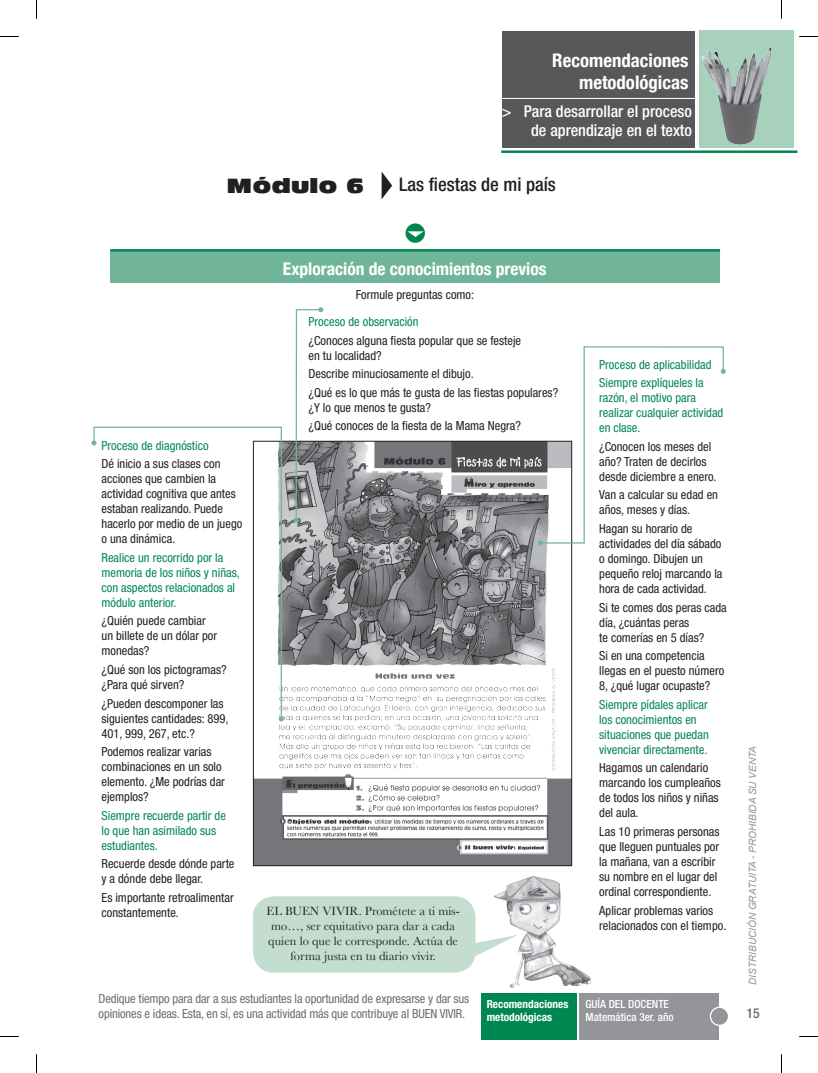
<style>
.page{position:relative;width:818px;height:1073px;background:#fff}
.page>*{position:absolute;margin:0;border:0;box-sizing:border-box;transform-origin:0 0}
.t1{font:20px "Antique Olive Std Nord";color:#231f20}
.t2{font:700 condensed 18.75px "Helvetica Neue";color:#fff}
.t3{font:500 condensed 18.75px "Helvetica Neue LT Std";color:#231f20}
.t4{font:700 condensed 17.5px "Helvetica Neue";color:#fff}
.t5{font:500 condensed 16.25px/19.5px "Helvetica Neue LT Std";color:#fff;text-align:right}
.t6{font:500 condensed 13.75px "Helvetica Neue LT Std";color:#6c6d70}
.cajas_portadillas{font:condensed 12.5px/15px "Helvetica Neue LT Std";color:#231f20}
.cajas_portadillas-2{font:condensed 12.5px/15px "Helvetica Neue LT Std";color:#008751}
.cajas_portadillas-3{font:condensed 12.5px/15px "Helvetica Neue LT Std";letter-spacing:-.01em;color:#6c6d70}
.t7{font:12.5px/15px "Baskerville";color:#231f20;text-align:center}
.t8{font:500 condensed 11.25px "Helvetica Neue LT Std";color:#fff}
.t9{font:700 condensed 11.25px "Helvetica Neue LT Std";color:#fff}
.t10{font:italic 10px "Arial";color:#939598}
</style>
<div class="page">
<div style="left:405px;top:223px;width:19px;height:20px;background:#008751;border-radius:50%"></div>
<svg style="left:407px;top:231px;width:16px;height:6px"></svg>
<div style="left:110px;top:250px;width:609px;height:32px;background:#70b599"></div>
<hr style="left:110px;top:249px;width:609px;height:2px;background:#008751">
<svg style="left:381px;top:171px;width:11px;height:28px"></svg>
<img style="left:494px;top:876px;width:39px;height:41px">
<div style="left:253px;top:896px;width:222px;height:76px;background:#c3ded0;border-radius:21px"></div>
<svg style="left:473px;top:934px;width:44px;height:26px"></svg>
<img style="left:255px;top:442px;width:315px;height:422px">
<svg style="left:93px;top:426px;width:189px;height:294px"></svg>
<svg style="left:278px;top:716px;width:5px;height:5px"></svg>
<svg style="left:91px;top:440px;width:5px;height:5px"></svg>
<svg style="left:293px;top:307px;width:30px;height:215px"></svg>
<svg style="left:539px;top:346px;width:185px;height:198px"></svg>
<svg style="left:537px;top:540px;width:5px;height:5px"></svg>
<svg style="left:720px;top:369px;width:5px;height:5px"></svg>
<svg style="left:699px;top:31px;width:94px;height:117px;background:#9cb9ad"></svg>
<img style="left:746px;top:48px;width:22px;height:29px">
<hr style="left:501px;top:150px;width:295px;height:3px;background:#008751">
<div style="left:501px;top:31px;width:193px;height:116px;background:#57585a"></div>
<hr style="left:496px;top:98px;width:201px;height:1px;background:#fff">
<div style="left:480px;top:993px;width:95px;height:46px;background:#008751"></div>
<div style="left:578px;top:993px;width:140px;height:46px;background:#939598"></div>
<div style="left:710px;top:1007px;width:18px;height:18px;background:#939598;border-radius:50%"></div>
<div style="left:709px;top:1006px;width:19px;height:19px;border:1px solid #fff;border-radius:50%"></div>
<svg style="left:0;top:36px;width:19px;height:1px"></svg>
<svg style="left:799px;top:36px;width:18px;height:1px"></svg>
<svg style="left:36px;top:0;width:1px;height:19px"></svg>
<svg style="left:36px;top:1054px;width:1px;height:18px"></svg>
<p class="t2" style="left:552px;top:48px;width:138px">Recomendaciones</p>
<p class="t2" style="left:578px;top:71px;width:111px">metodológicas</p>
<p class="t5" style="left:501px;top:101px;width:191px">&gt; Para desarrollar el proceso de aprendizaje en el texto</p>
<p class="t1" style="left:226px;top:173px;width:139px">Módulo 6</p>
<p class="t3" style="left:399px;top:173px;width:158px">Las fiestas de mi país</p>
<p class="t4" style="left:283px;top:258px;width:265px">Exploración de conocimientos previos</p>
<p class="cajas_portadillas" style="left:355px;top:287px;width:120px">Formule preguntas como:</p>
<p class="cajas_portadillas-2" style="left:101px;top:437px;width:108px">Proceso de diagnóstico</p>
<p class="cajas_portadillas" style="left:101px;top:456px;width:142px">Dé inicio a sus clases con acciones que cambien la actividad cognitiva que antes estaban realizando. Puede hacerlo por medio de un juego o una dinámica.</p>
<p class="cajas_portadillas-2" style="left:101px;top:549px;width:140px">Realice un recorrido por la memoria de los niños y niñas, con aspectos relacionados al módulo anterior.</p>
<p class="cajas_portadillas" style="left:101px;top:613px;width:117px">¿Quién puede cambiar un billete de un dólar por monedas?</p>
<p class="cajas_portadillas" style="left:101px;top:662px;width:127px">¿Qué son los pictogramas? ¿Para qué sirven?</p>
<p class="cajas_portadillas" style="left:101px;top:695px;width:128px">¿Pueden descomponer las siguientes cantidades: 899,<br>401, 999, 267, etc.?</p>
<p class="cajas_portadillas" style="left:101px;top:744px;width:125px">Podemos realizar varias combinaciones en un solo elemento. ¿Me podrías dar ejemplos?</p>
<p class="cajas_portadillas-2" style="left:101px;top:807px;width:126px">Siempre recuerde partir de lo que han asimilado sus estudiantes.</p>
<p class="cajas_portadillas" style="left:101px;top:856px;width:134px">Recuerde desde dónde parte y a dónde debe llegar.</p>
<p class="cajas_portadillas" style="left:101px;top:889px;width:134px">Es importante retroalimentar constantemente.</p>
<p class="cajas_portadillas-2" style="left:308px;top:314px;width:111px">Proceso de observación</p>
<p class="cajas_portadillas" style="left:308px;top:332px;width:214px">¿Conoces alguna fiesta popular que se festeje en tu localidad?</p>
<p class="cajas_portadillas" style="left:308px;top:366px;width:166px">Describe minuciosamente el dibujo.</p>
<p class="cajas_portadillas" style="left:308px;top:384px;width:251px">¿Qué es lo que más te gusta de las fiestas populares? ¿Y lo que menos te gusta?</p>
<p class="cajas_portadillas" style="left:308px;top:418px;width:214px">¿Qué conoces de la fiesta de la Mama Negra?</p>
<p class="t7" style="left:266px;top:903px;width:194px">EL BUEN VIVIR. Prométete a ti mis&shy;mo…, ser equitativo para dar a cada quien lo que le corresponde. Actúa de forma justa en tu diario vivir.</p>
<p class="cajas_portadillas-3" style="left:98px;top:990px;width:372px">Dedique tiempo para dar a sus estudiantes la oportunidad de expresarse y dar sus opiniones e ideas. Esta, en sí, es una actividad más que contribuye al BUEN VIVIR.</p>
<p class="t9" style="left:486px;top:996px;width:83px">Recomendaciones</p>
<p class="t9" style="left:486px;top:1010px;width:67px">metodológicas</p>
<p class="cajas_portadillas-2" style="left:599px;top:356px;width:114px">Proceso de aplicabilidad</p>
<p class="cajas_portadillas-2" style="left:599px;top:375px;width:126px">Siempre explíqueles la razón, el motivo para realizar cualquier actividad en clase.</p>
<p class="cajas_portadillas" style="left:599px;top:438px;width:119px">¿Conocen los meses del año? Traten de decirlos desde diciembre a enero.</p>
<p class="cajas_portadillas" style="left:599px;top:487px;width:120px">Van a calcular su edad en años, meses y días.</p>
<p class="cajas_portadillas" style="left:599px;top:521px;width:125px">Hagan su horario de actividades del día sábado o domingo. Dibujen un pequeño reloj marcando la hora de cada actividad.</p>
<p class="cajas_portadillas" style="left:599px;top:599px;width:129px">Si te comes dos peras cada día, ¿cuántas peras<br>te comerías en 5 días?</p>
<p class="cajas_portadillas" style="left:599px;top:648px;width:126px">Si en una competencia llegas en el puesto número<br>8, ¿qué lugar ocupaste?</p>
<p class="cajas_portadillas-2" style="left:599px;top:696px;width:111px">Siempre pídales aplicar los conocimientos en situaciones que puedan vivenciar directamente.</p>
<p class="cajas_portadillas" style="left:599px;top:760px;width:123px">Hagamos un calendario marcando los cumpleaños de todos los niños y niñas del aula.</p>
<p class="cajas_portadillas" style="left:599px;top:823px;width:122px">Las 10 primeras personas que lleguen puntuales por la mañana, van a escribir su nombre en el lugar del ordinal correspondiente.</p>
<p class="cajas_portadillas" style="left:599px;top:902px;width:129px">Aplicar problemas varios relacionados con el tiempo.</p>
<p class="t8" style="left:585px;top:996px;width:85px">GUÍA DEL DOCENTE</p>
<p class="t8" style="left:585px;top:1010px;width:90px">Matemática 3er. año</p>
<p class="t10" style="left:745px;top:984px;width:240px;rotate:-90deg">DISTRIBUCIÓN GRATUITA - PROHIBIDA SU VENTA</p>
<p class="t6" style="left:746px;top:1004px;width:15px">15</p>
</div>
